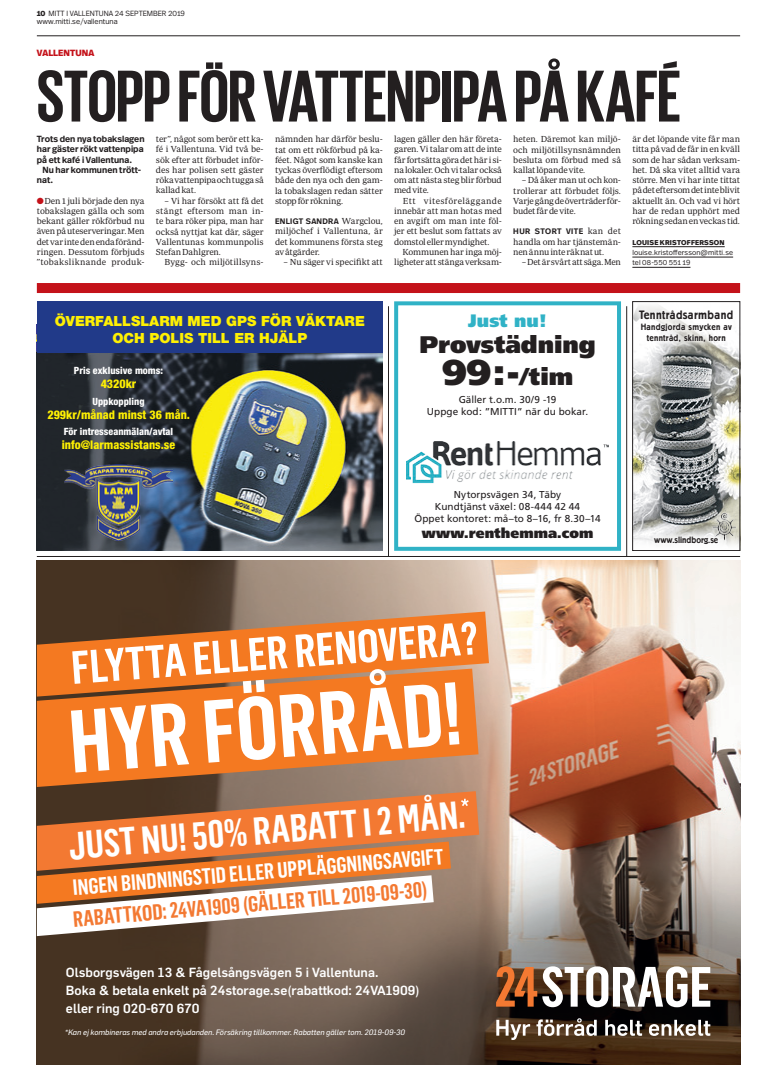
<style>
.page{position:relative;width:777px;height:1075px;background:#fff}
.page>*{position:absolute;margin:0;border:0;box-sizing:border-box;transform-origin:0 0}
.t1{font:700 75px "Giorgio Sans";letter-spacing:-.01em;color:#231f20}
.t2{font:600 38.3px "Flama Condensed";color:#fff}
.t3{font:900 36px "Frutiger";color:#231f20}
.t4{font:900 24px "Frutiger";letter-spacing:-.005em;color:#231f20}
.t5{font:600 21.7px "Flama Condensed";color:#fff}
.t6{font:600 21.7px "Flama Condensed";color:#f37932}
.t7{font:900 18px "Frutiger";letter-spacing:-.005em;color:#30b2c6}
.t8{font:900 14px/17px "Helvetica Neue";color:#fef003;text-align:center}
.t9{font:900 14px "Frutiger";color:#231f20}
.t10{font:500 13px/18px "Flama";color:#fff}
.t11{font:800 condensed 12px "Helvetica Neue";color:#fef003}
.t12{font:500 12px "Berliner Grotesk";letter-spacing:.03em;color:#231f20}
.t13{font:10px/12px "Frutiger";letter-spacing:.005em;color:#231f20;text-align:center}
.t14{font:800 condensed 10px "Helvetica Neue";color:#fff}
.t15{font:500 9px/11px "Berliner Grotesk";letter-spacing:.03em;color:#231f20;text-align:center}
.t16{font:500 9px "Berliner Grotesk";color:#231f20}
.t17{font:800 9px "Real Head OT";letter-spacing:.015em;color:#c4121a}
.t18{font:8.9px/10.3px "Periodico Text Lg";letter-spacing:-.015em;color:#231f20;text-align:justify}
.t19{font:600 8.9px/10.3px "Real Head OT";letter-spacing:.005em;color:#231f20;text-align:justify}
.t20{font:8.9px "Periodico Text Lg";letter-spacing:.01em;color:#231f20}
.t21{font:600 8px "Real Head OT";letter-spacing:.04em;color:#231f20}
.t22{font:italic 7.7px "Flama Basic";color:#fff}
.t23{font:300 7.5px/8px "Real Head OT";color:#231f20}
.t24{font:300 7.3px/10.2px "Real Head OT";letter-spacing:.02em;color:#231f20}
.t25{font:800 7px "Real Head OT";letter-spacing:.03em;color:#231f20}
.s1{font-weight:800}
.s2{color:#c4121a}
.s3{font-family:"Periodico Text Lg";font-weight:400;font-size:8.9px}
.s4{font-size:24px}
</style>
<div class="page">
<hr style="left:37px;top:36px;width:703px;height:1px;background:#231f20">
<div style="left:37px;top:283px;width:703px;height:10px;background:#c4121a"></div>
<hr style="left:632px;top:247px;width:92px;height:1px;background:#231f20">
<hr style="left:632px;top:257px;width:101px;height:1px;background:#231f20">
<hr style="left:632px;top:267px;width:58px;height:1px;background:#231f20">
<img style="left:634px;top:352px;width:104px;height:173px">
<svg style="left:634px;top:525px;width:104px;height:8px"></svg>
<svg style="left:634px;top:533px;width:104px;height:13px"></svg>
<div style="left:648px;top:530px;width:76px;height:20px;background:#fff;opacity:.75"></div>
<svg style="left:651px;top:348px;width:87px;height:4px"></svg>
<div style="left:633px;top:304px;width:106px;height:44px;background:#fff;opacity:.75"></div>
<div style="left:632px;top:301px;width:108px;height:250px;border:1px solid #231f20"></div>
<img style="left:709px;top:511px;width:27px;height:30px">
<hr style="left:37px;top:556px;width:703px;height:1px;background:#231f20">
<hr style="left:626px;top:306px;width:1px;height:250px;background:#231f20">
<hr style="left:388px;top:306px;width:1px;height:250px;background:#231f20">
<img style="left:37px;top:560px;width:703px;height:505px">
<svg style="left:496px;top:1018px;width:214px;height:22px"></svg>
<svg style="left:496px;top:966px;width:214px;height:41px"></svg>
<svg style="left:37px;top:611px;width:452px;height:86px;background:#9c6b46"></svg>
<svg style="left:72px;top:621px;width:404px;height:48px"></svg>
<svg style="left:37px;top:669px;width:441px;height:118px;background:#c17640"></svg>
<svg style="left:71px;top:669px;width:388px;height:103px;fill:#f47921"></svg>
<svg style="left:37px;top:871px;width:414px;height:65px"></svg>
<svg style="left:37px;top:791px;width:442px;height:80px;background:#c96e35"></svg>
<svg style="left:458px;top:799px;width:11px;height:16px"></svg>
<img style="left:406px;top:442px;width:202px;height:42px">
<div style="left:394px;top:301px;width:227px;height:250px;border:4px solid #30b2c6"></div>
<img style="left:37px;top:352px;width:346px;height:199px">
<div style="left:37px;top:301px;width:346px;height:51px;background:#213a89"></div>
<img style="left:64px;top:465px;width:109px;height:76px">
<p class="t23" style="left:37px;top:10px;width:149px"><span class="s1">10</span> MITT I VALLENTUNA 24 SEPTEMBER 2019 www.mitti.se/vallentuna</p>
<p class="t17" style="left:37px;top:47px;width:59px">VALLENTUNA</p>
<h1 class="t1" style="left:37px;top:58px;width:645px">STOPP FÖR VATTENPIPA PÅ KAFÉ</h1>
<p class="t19" style="left:37px;top:134px;width:109px">Trots den nya tobakslagen har gäster rökt vattenpipa på ett kafé i Vallentuna.</p>
<p class="t19" style="left:37px;top:165px;width:106px;text-indent:6px">Nu har kommunen trött&shy;nat.</p>
<p class="t18" style="left:37px;top:195px;width:109px"><span class="s2">●</span>Den 1 juli började den nya tobakslagen gälla och som bekant gäller rökförbud nu även på uteserveringar. Men det var inte den enda föränd&shy;ringen. Dessutom förbjuds ”tobaksliknande produk-</p>
<p class="t18" style="left:156px;top:134px;width:109px">ter”, något som berör ett ka&shy;fé i Vallentuna. Vid två be&shy;sök efter att förbudet inför&shy;des har polisen sett gäster röka vattenpipa och tugga så kallad kat.</p>
<p class="t18" style="left:156px;top:195px;width:109px;text-indent:8px">– Vi har försökt att få det stängt eftersom man in&shy;te bara röker pipa, man har också nyttjat kat där, säger Vallentunas kommunpolis Stefan Dahlgren.</p>
<p class="t20" style="left:164px;top:257px;width:101px">Bygg- och miljötillsyns-</p>
<p class="t18" style="left:275px;top:134px;width:109px">nämnden har därför beslu&shy;tat om ett rökförbud på ka&shy;féet. Något som kanske kan tyckas överflödigt eftersom både den nya och den gam&shy;la tobakslagen redan sätter stopp för rökning.</p>
<p class="t21" style="left:275px;top:216px;width:109px">Enligt Sandra <span class="s3">Wargclou,</span></p>
<p class="t18" style="left:275px;top:226px;width:109px">miljöchef i Vallentuna, är det kommunens första steg av åtgärder.</p>
<p class="t18" style="left:283px;top:257px;width:101px">– Nu säger vi specifikt att</p>
<p class="t18" style="left:394px;top:134px;width:109px">lagen gäller den här företa&shy;garen. Vi talar om att de inte får fortsätta göra det här i si&shy;na lokaler. Och vi talar också om att nästa steg blir förbud med vite.</p>
<p class="t18" style="left:394px;top:195px;width:109px;text-indent:9px">Ett vitesföreläggande innebär att man hotas med en avgift om man inte föl&shy;jer ett beslut som fattats av domstol eller myndighet.</p>
<p class="t18" style="left:394px;top:247px;width:109px;text-align:right">Kommunen har inga möj&shy;ligheter att stänga verksam-</p>
<p class="t18" style="left:513px;top:134px;width:109px">heten. Däremot kan miljö&shy;och miljötillsynsnämnden besluta om förbud med så kallat löpande vite.</p>
<p class="t18" style="left:513px;top:175px;width:109px;text-indent:8px">– Då åker man ut och kon&shy;trollerar att förbudet följs.<br>Varje gång de överträder för&shy;budet får de vite.</p>
<p class="t21" style="left:513px;top:226px;width:109px">Hur stort vite <span class="s3">kan det</span></p>
<p class="t18" style="left:513px;top:236px;width:109px">handla om har tjänstemän&shy;nen ännu inte räknat ut.</p>
<p class="t18" style="left:522px;top:257px;width:101px">– Det är svårt att säga. Men</p>
<p class="t18" style="left:632px;top:134px;width:109px">är det löpande vite får man titta på vad de får in en kväll som de har sådan verksam&shy;het. Då ska vitet alltid vara större. Men vi har inte tittat på det eftersom det inte blivit aktuellt än. Och vad vi hört har de redan upphört med rökning sedan en veckas tid.</p>
<p class="t25" style="left:632px;top:238px;width:94px">LOUISE KRISTOFFERSSON</p>
<p class="t24" style="left:632px;top:247px;width:102px">louise.kristoffersson@mitti.se tel 08-550 551 19</p>
<h3 class="t8" style="left:55px;top:312px;width:311px">ÖVERFALLSLARM MED GPS FÖR VÄKTARE<br>OCH POLIS TILL ER HJÄLP</h3>
<p class="t14" style="left:74px;top:364px;width:91px">Pris exklusive moms:</p>
<h3 class="t11" style="left:101px;top:376px;width:37px">4320kr</h3>
<p class="t14" style="left:93px;top:395px;width:53px">Uppkoppling</p>
<h3 class="t11" style="left:47px;top:407px;width:144px">299kr/månad minst 36 mån.</h3>
<p class="t14" style="left:64px;top:426px;width:111px">För intresseanmälan/avtal</p>
<h3 class="t11" style="left:62px;top:438px;width:115px">info@larmassistans.se</h3>
<h3 class="t7" style="left:468px;top:310px;width:80px">Just nu!</h3>
<h3 class="t4" style="left:419px;top:330px;width:177px">Provstädning</h3>
<h3 class="t3" style="left:442px;top:351px;width:133px">99:-<span class="s4">/tim</span></h3>
<p class="t13" style="left:427px;top:394px;width:163px">Gäller t.o.m. 30/9 -19<br>Uppge kod: ”MITTI” när du bokar.</p>
<p class="t13" style="left:414px;top:489px;width:188px">Nytorpsvägen 34, Täby<br>Kundtjänst växel: 08-444 42 44<br>Öppet kontoret: må–to 8–16, fr 8.30–14</p>
<h3 class="t9" style="left:422px;top:525px;width:173px">www.renthemma.com</h3>
<h3 class="t12" style="left:639px;top:309px;width:96px">Tenntrådsarmband</h3>
<p class="t15" style="left:640px;top:322px;width:93px">Handgjorda smycken av tenntråd, skinn, horn</p>
<p class="t16" style="left:654px;top:535px;width:65px">www.slindborg.se</p>
<h2 class="t2" style="left:67px;top:823px;width:399px;rotate:-5deg">JUST NU! 50% RABATT I 2 MÅN.</h2>
<h3 class="t5" style="left:72px;top:874px;width:373px;rotate:-5deg">INGEN BINDNINGSTID ELLER UPPLÄGGNINGSAVGIFT</h3>
<h3 class="t6" style="left:72px;top:906px;width:357px;rotate:-5deg">RABATTKOD: 24VA1909 (GÄLLER TILL 2019-09-30)</h3>
<h3 class="t10" style="left:66px;top:962px;width:355px">Olsborgsvägen 13 &amp; Fågelsångsvägen 5 i Vallentuna.<br>Boka &amp; betala enkelt på 24storage.se(rabattkod: 24VA1909) eller ring 020-670 670</h3>
<p class="t22" style="left:65px;top:1027px;width:342px">*Kan ej kombineras med andra erbjudanden. Försäkring tillkommer. Rabatten gäller tom. 2019-09-30</p>
</div>
